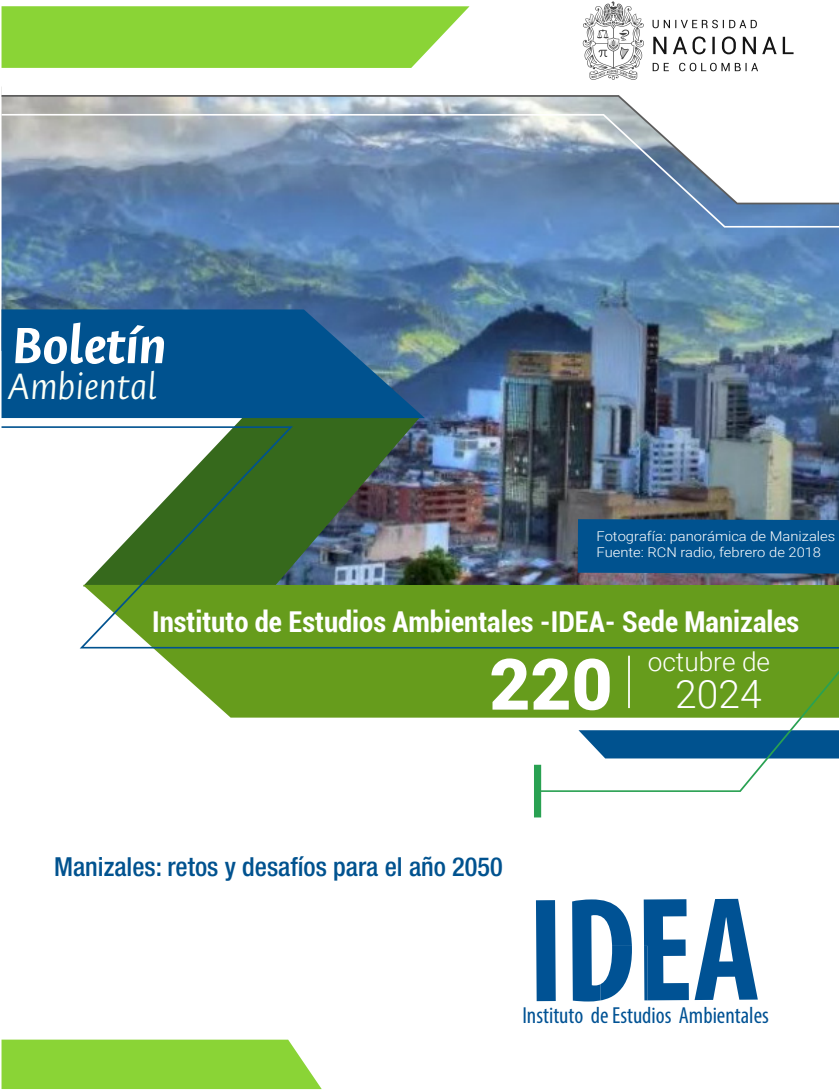
<style>
.page{position:relative;width:839px;height:1092px;background:#fff}
.page>*{position:absolute;margin:0;border:0;box-sizing:border-box;transform-origin:0 0}
.t1{font:700 condensed 149.62px "Myriad Pro";color:#005294}
.t2{font:italic 700 57.4px "Ancizar Sans";color:#fff}
.t3{font:italic 300 41.3px "Ancizar Sans";color:#fafff7}
.t4{font:300 39.02px "Roboto";color:#fff}
.t5{font:700 condensed 28.7px "Roboto";color:#fff}
.t6{font:500 condensed 26.25px "Helvetica Neue";color:#00528f}
.t7{font:300 26.25px "Roboto";color:#fff}
.t8{font:condensed 23.28px "Myriad Pro";color:#005294}
.t9{font:300 13.47px/16.1px "Roboto";color:#fff;scale:1.1 1}
.s1{font-weight:900;font-size:70.88px}
</style>
<div class="page">
<img style="left:2px;top:227px;width:836px;height:199px">
<svg style="left:83px;top:418px;width:336px;height:8px"></svg>
<svg style="left:83px;top:648px;width:755px;height:69px;fill:#669c1c"></svg>
<svg style="left:2px;top:95px;width:638px;height:19px"></svg>
<svg style="left:2px;top:114px;width:836px;height:113px"></svg>
<img style="left:2px;top:426px;width:836px;height:222px">
<svg style="left:2px;top:1039px;width:319px;height:49px"></svg>
<div style="left:534px;top:764px;width:7px;height:53px;background:#29a152"></div>
<svg style="left:537px;top:670px;width:301px;height:121px"></svg>
<hr style="left:628px;top:655px;width:1px;height:53px;background:#fff">
<svg style="left:2px;top:6px;width:467px;height:62px"></svg>
<svg style="left:582px;top:1px;width:61px;height:79px"></svg>
<svg style="left:652px;top:20px;width:17px;height:8px"></svg>
<svg style="left:675px;top:20px;width:48px;height:8px"></svg>
<svg style="left:729px;top:20px;width:27px;height:8px"></svg>
<svg style="left:652px;top:63px;width:16px;height:8px"></svg>
<svg style="left:679px;top:63px;width:79px;height:8px"></svg>
<svg style="left:653px;top:37px;width:13px;height:17px"></svg>
<svg style="left:672px;top:36px;width:33px;height:18px"></svg>
<svg style="left:712px;top:37px;width:2px;height:17px"></svg>
<svg style="left:721px;top:37px;width:14px;height:17px"></svg>
<svg style="left:742px;top:37px;width:13px;height:17px"></svg>
<svg style="left:762px;top:37px;width:14px;height:17px"></svg>
<svg style="left:782px;top:37px;width:11px;height:17px"></svg>
<svg style="left:2px;top:309px;width:423px;height:109px;fill:#00528f"></svg>
<div style="left:577px;top:519px;width:261px;height:54px;background:#00528f"></div>
<h2 class="t2" style="left:12px;top:312px;width:155px">Boletín</h2>
<h3 class="t3" style="left:8px;top:364px;width:150px">Ambiental</h3>
<p class="t9" style="left:596px;top:528px;width:218px">Fotografía: panorámica de Manizales<br>Fuente: RCN radio, febrero de 2018</p>
<h3 class="t5" style="left:152px;top:601px;width:648px">Instituto de Estudios Ambientales -IDEA- Sede Manizales</h3>
<h3 class="t7" style="left:647px;top:643px;width:124px">octubre de</h3>
<h3 class="t4" style="left:489px;top:666px;width:274px"><span class="s1">220</span> 2024</h3>
<h3 class="t6" style="left:54px;top:851px;width:450px">Manizales: retos y desafíos para el año 2050</h3>
<h1 class="t1" style="left:528px;top:857px;width:233px">IDEA</h1>
<h3 class="t8" style="left:522px;top:1001px;width:248px">Instituto de Estudios Ambientales</h3>
</div>
